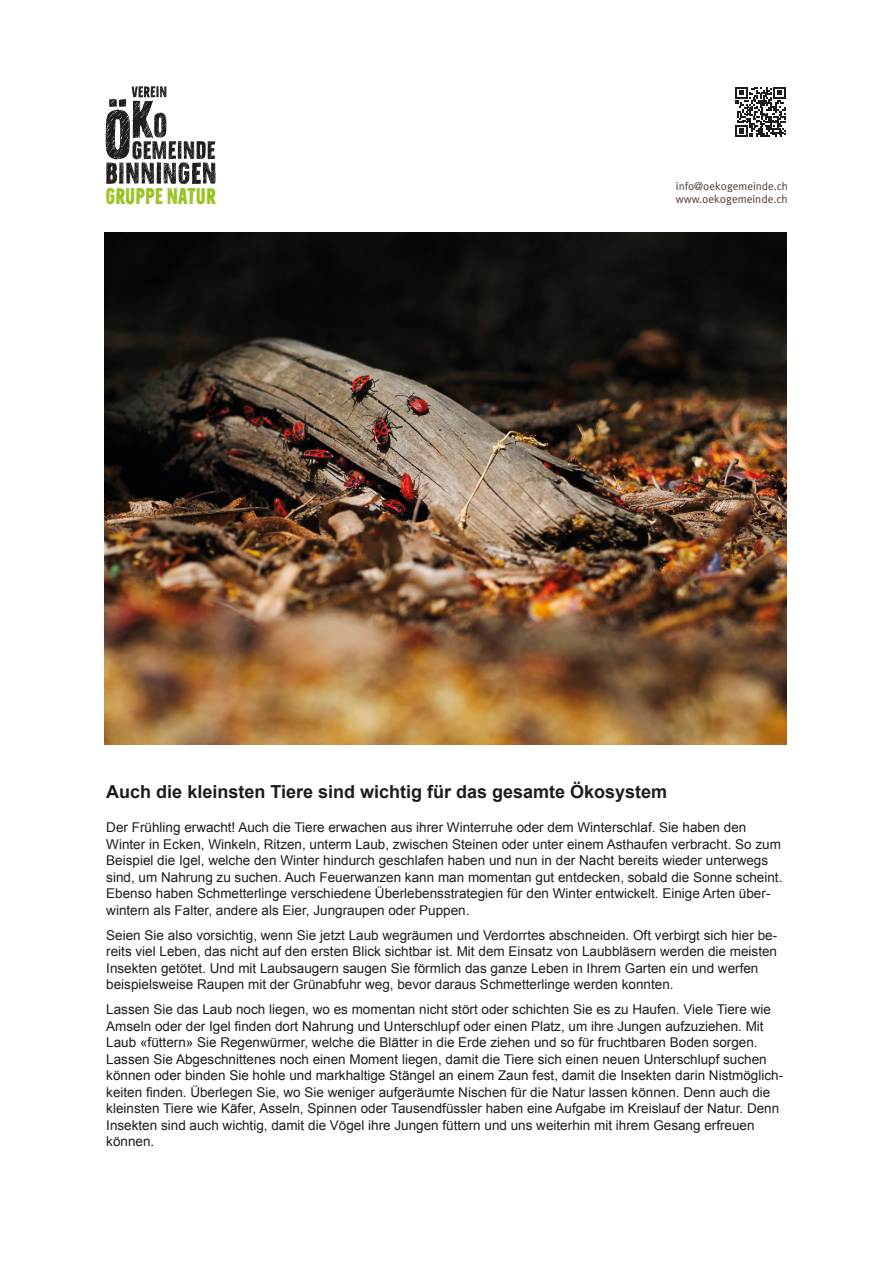
<style>
.page{position:relative;width:893px;height:1263px;background:#fff}
.page>*{position:absolute;margin:0;border:0;box-sizing:border-box;transform-origin:0 0}
.t1{font:700 20.55px "Bellfort Draw";color:#96c11f}
.t2{font:700 18px "Arial";color:#1d1d1b}
.t3{font:13.5px/16.5px "Arial";color:#1d1d1b}
.t4{font:11.4px "Meta Plus";color:#4b3c32}
.t5{font:11.25px "Meta Plus";color:#4b3c32}
</style>
<div class="page">
<img style="left:105px;top:233px;width:682px;height:511px">
<svg style="left:106px;top:86px;width:110px;height:98px"></svg>
<svg style="left:735px;top:87px;width:51px;height:50px"></svg>
<p class="t1" style="left:105px;top:183px;width:112px">GRUPPE NATUR</p>
<p class="t5" style="left:676px;top:180px;width:113px">info@oekogemeinde.ch</p>
<p class="t4" style="left:676px;top:193px;width:113px">www.oekogemeinde.ch</p>
<p class="t2" style="left:106px;top:779px;width:562px">Auch die kleinsten Tiere sind wichtig für das gesamte Ökosystem</p>
<p class="t3" style="left:106px;top:819px;width:678px">Der Frühling erwacht! Auch die Tiere erwachen aus ihrer Winterruhe oder dem Winterschlaf. Sie haben den Winter in Ecken, Winkeln, Ritzen, unterm Laub, zwischen Steinen oder unter einem Asthaufen verbracht. So zum Beispiel die Igel, welche den Winter hindurch geschlafen haben und nun in der Nacht bereits wieder unterwegs sind, um Nahrung zu suchen. Auch Feuerwanzen kann man momentan gut entdecken, sobald die Sonne scheint.<br>Ebenso haben Schmetterlinge verschiedene Überlebensstrategien für den Winter entwickelt. Einige Arten über&shy;wintern als Falter, andere als Eier, Jungraupen oder Puppen.</p>
<p class="t3" style="left:106px;top:927px;width:672px">Seien Sie also vorsichtig, wenn Sie jetzt Laub wegräumen und Verdorrtes abschneiden. Oft verbirgt sich hier be&shy;reits viel Leben, das nicht auf den ersten Blick sichtbar ist. Mit dem Einsatz von Laubbläsern werden die meisten Insekten getötet. Und mit Laubsaugern saugen Sie förmlich das ganze Leben in Ihrem Garten ein und werfen beispielsweise Raupen mit der Grünabfuhr weg, bevor daraus Schmetterlinge werden konnten.</p>
<p class="t3" style="left:106px;top:1001px;width:678px">Lassen Sie das Laub noch liegen, wo es momentan nicht stört oder schichten Sie es zu Haufen. Viele Tiere wie Amseln oder der Igel finden dort Nahrung und Unterschlupf oder einen Platz, um ihre Jungen aufzuziehen. Mit Laub «füttern» Sie Regenwürmer, welche die Blätter in die Erde ziehen und so für fruchtbaren Boden sorgen.<br>Lassen Sie Abgeschnittenes noch einen Moment liegen, damit die Tiere sich einen neuen Unterschlupf suchen können oder binden Sie hohle und markhaltige Stängel an einem Zaun fest, damit die Insekten darin Nistmöglich&shy;keiten finden. Überlegen Sie, wo Sie weniger aufgeräumte Nischen für die Natur lassen können. Denn auch die kleinsten Tiere wie Käfer, Asseln, Spinnen oder Tausendfüssler haben eine Aufgabe im Kreislauf der Natur. Denn Insekten sind auch wichtig, damit die Vögel ihre Jungen füttern und uns weiterhin mit ihrem Gesang erfreuen können.</p>
</div>
